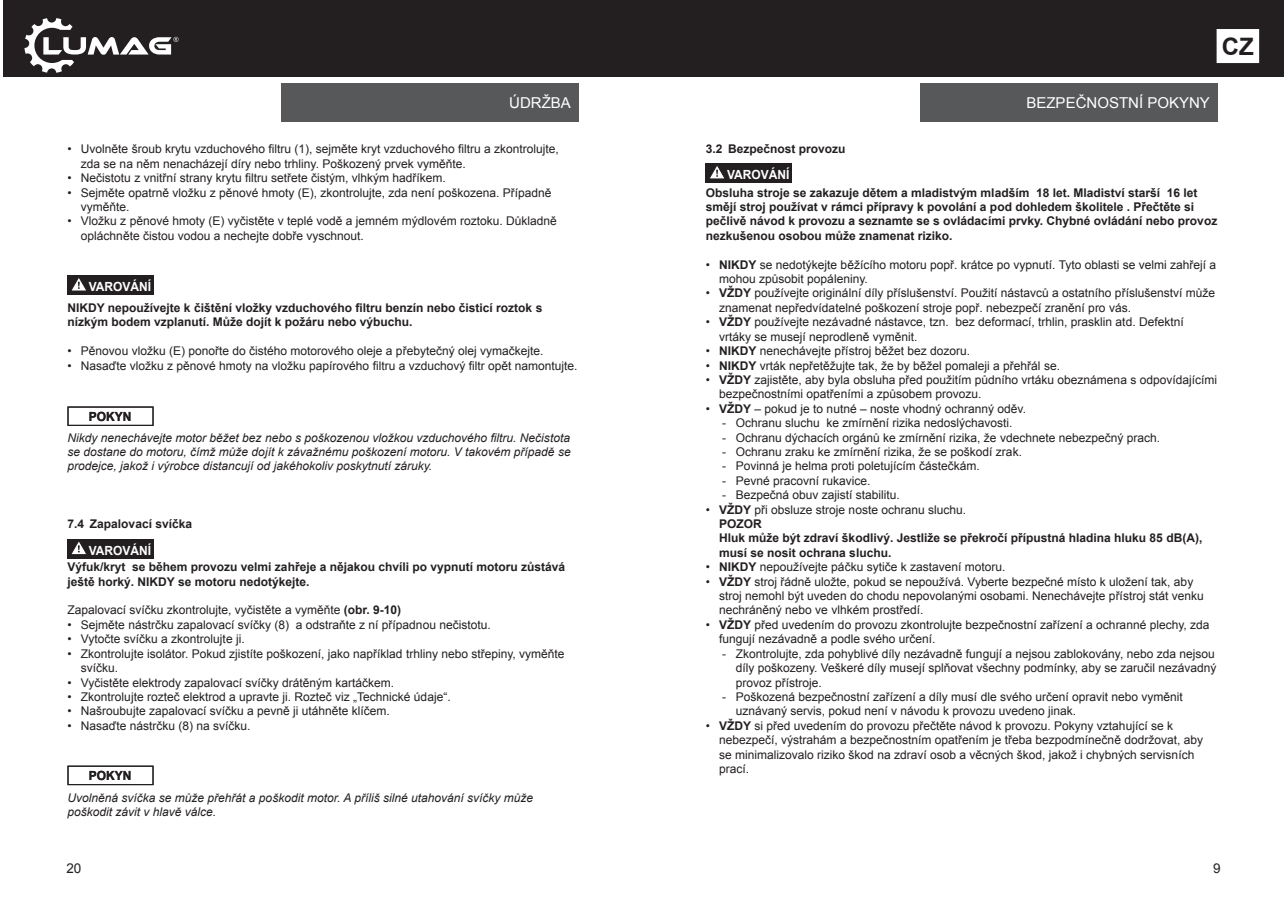
<style>
.page{position:relative;width:1285px;height:919px;background:#fff}
.page>*{position:absolute;margin:0;border:0;box-sizing:border-box;transform-origin:0 0}
.t1{font:700 24px "Arial";color:#231f20}
.t2{font:15px "Arial";color:#fff}
.t3{font:13.5px "Arial";color:#231f20}
.t4{font:700 12.6px "Arial";color:#fff;scale:.95 1}
.t5{font:700 12.6px "Arial";color:#231f20;scale:.95 1}
.t6{font:12px/14.4px "Arial";color:#231f20}
.t7{font:700 12px/14.4px "Arial";color:#231f20}
.t8{font:italic 12px/14.4px "Arial";color:#231f20;text-align:justify}
.s1{font-weight:700}
.s2{font-weight:400}
</style>
<div class="page">
<div style="left:705px;top:164px;width:86px;height:19px;background:#231f20"></div>
<svg style="left:710px;top:166px;width:14px;height:13px"></svg>
<div style="left:920px;top:83px;width:297px;height:39px;background:#57585a"></div>
<div style="left:3px;top:0;width:1280px;height:77px;background:#231f20"></div>
<div style="left:281px;top:83px;width:297px;height:39px;background:#57585a"></div>
<div style="left:67px;top:276px;width:86px;height:19px;background:#231f20"></div>
<svg style="left:72px;top:278px;width:14px;height:13px"></svg>
<svg style="left:67px;top:406px;width:86px;height:20px"></svg>
<div style="left:67px;top:539px;width:86px;height:20px;background:#231f20"></div>
<svg style="left:72px;top:542px;width:14px;height:12px"></svg>
<svg style="left:67px;top:765px;width:86px;height:20px"></svg>
<svg style="left:24px;top:18px;width:154px;height:55px"></svg>
<div style="left:1216px;top:30px;width:42px;height:32px;background:#fff"></div>
<div style="left:1216px;top:29px;width:42px;height:34px;border:2px solid #fff"></div>
<p class="t2" style="left:509px;top:93px;width:63px">ÚDRŽBA</p>
<p class="t6" style="left:81px;top:142px;width:479px;text-indent:-14px">• Uvolněte šroub krytu vzduchového filtru (1), sejměte kryt vzduchového filtru a zkontrolujte, zda se na něm nenacházejí díry nebo trhliny. Poškozený prvek vyměňte.</p>
<p class="t6" style="left:67px;top:171px;width:380px">• Nečistotu z vnitřní strany krytu filtru setřete čistým, vlhkým hadříkem.</p>
<p class="t6" style="left:81px;top:185px;width:472px;text-indent:-14px">• Sejměte opatrně vložku z pěnové hmoty (E), zkontrolujte, zda není poškozena. Případně vyměňte.</p>
<p class="t6" style="left:81px;top:214px;width:477px;text-indent:-14px">• Vložku z pěnové hmoty (E) vyčistěte v teplé vodě a jemném mýdlovém roztoku. Důkladně opláchněte čistou vodou a nechejte dobře vyschnout.</p>
<p class="t4" style="left:89px;top:278px;width:67px">VAROVÁNÍ</p>
<p class="t7" style="left:67px;top:301px;width:476px">NIKDY nepoužívejte k čištění vložky vzduchového filtru benzín nebo čisticí roztok s nízkým bodem vzplanutí. Může dojít k požáru nebo výbuchu.</p>
<p class="t6" style="left:67px;top:344px;width:477px">• Pěnovou vložku (E) ponořte do čistého motorového oleje a přebytečný olej vymačkejte.</p>
<p class="t6" style="left:67px;top:358px;width:511px">• Nasaďte vložku z pěnové hmoty na vložku papírového filtru a vzduchový filtr opět namontujte.</p>
<p class="t5" style="left:89px;top:408px;width:46px">POKYN</p>
<p class="t8" style="left:67px;top:430px;width:504px">Nikdy nenechávejte motor běžet bez nebo s poškozenou vložkou vzduchového filtru. Nečistota se dostane do motoru, čímž může dojít k závažnému poškození motoru. V takovém případě se prodejce, jakož i výrobce distancují od jakéhokoliv poskytnutí záruky.</p>
<p class="t7" style="left:67px;top:517px;width:126px">7.4 Zapalovací svíčka</p>
<p class="t7" style="left:67px;top:560px;width:499px">Výfuk/kryt se během provozu velmi zahřeje a nějakou chvíli po vypnutí motoru zůstává ještě horký. NIKDY se motoru nedotýkejte.</p>
<p class="t6" style="left:67px;top:603px;width:335px">Zapalovací svíčku zkontrolujte, vyčistěte a vyměňte <span class="s1">(obr. 9-10)</span></p>
<p class="t6" style="left:67px;top:617px;width:425px">• Sejměte nástrčku zapalovací svíčky (8) a odstraňte z ní případnou nečistotu.</p>
<p class="t6" style="left:67px;top:632px;width:179px">• Vytočte svíčku a zkontrolujte ji.</p>
<p class="t6" style="left:81px;top:646px;width:485px;text-indent:-14px">• Zkontrolujte isolátor. Pokud zjistíte poškození, jako například trhliny nebo střepiny, vyměňte svíčku.</p>
<p class="t6" style="left:67px;top:675px;width:328px">• Vyčistěte elektrody zapalovací svíčky drátěným kartáčkem.</p>
<p class="t6" style="left:67px;top:689px;width:384px">• Zkontrolujte rozteč elektrod a upravte ji. Rozteč viz „Technické údaje“.</p>
<p class="t6" style="left:67px;top:704px;width:324px">• Našroubujte zapalovací svíčku a pevně ji utáhněte klíčem.</p>
<p class="t6" style="left:67px;top:718px;width:184px">• Nasaďte nástrčku (8) na svíčku.</p>
<p class="t4" style="left:89px;top:542px;width:67px">VAROVÁNÍ</p>
<p class="t5" style="left:89px;top:767px;width:46px">POKYN</p>
<p class="t8" style="left:67px;top:790px;width:467px">Uvolněná svíčka se může přehřát a poškodit motor. A příliš silné utahování svíčky může poškodit závit v hlavě válce.</p>
<p class="t3" style="left:66px;top:859px;width:17px">20</p>
<h1 class="t1" style="left:1221px;top:30px;width:33px">CZ</h1>
<p class="t2" style="left:1026px;top:93px;width:185px">BEZPEČNOSTNÍ POKYNY</p>
<p class="t7" style="left:705px;top:142px;width:141px">3.2 Bezpečnost provozu</p>
<p class="t7" style="left:705px;top:185px;width:513px">Obsluha stroje se zakazuje dětem a mladistvým mladším 18 let. Mladiství starší 16 let smějí stroj používat v rámci přípravy k povolání a pod dohledem školitele . Přečtěte si pečlivě návod k provozu a seznamte se s ovládacími prvky. Chybné ovládání nebo provoz nezkušenou osobou může znamenat riziko.</p>
<p class="t6" style="left:719px;top:257px;width:498px;text-indent:-14px">• <span class="s1">NIKDY</span> se nedotýkejte běžícího motoru popř. krátce po vypnutí. Tyto oblasti se velmi zahřejí a mohou způsobit popáleniny.</p>
<p class="t6" style="left:719px;top:286px;width:497px;text-indent:-14px">• <span class="s1">VŽDY</span> používejte originální díly příslušenství. Použití nástavců a ostatního příslušenství může znamenat nepředvídatelné poškození stroje popř. nebezpečí zranění pro vás.</p>
<p class="t6" style="left:719px;top:315px;width:466px;text-indent:-14px">• <span class="s1">VŽDY</span> používejte nezávadné nástavce, tzn. bez deformací, trhlin, prasklin atd. Defektní vrtáky se musejí neprodleně vyměnit.</p>
<p class="t6" style="left:705px;top:344px;width:266px">• <span class="s1">NIKDY</span> nenechávejte přístroj běžet bez dozoru.</p>
<p class="t6" style="left:705px;top:358px;width:356px">• <span class="s1">NIKDY</span> vrták nepřetěžujte tak, že by běžel pomaleji a přehřál se.</p>
<p class="t6" style="left:719px;top:372px;width:499px;text-indent:-14px">• <span class="s1">VŽDY</span> zajistěte, aby byla obsluha před použitím půdního vrtáku obeznámena s odpovídajícími bezpečnostními opatřeními a způsobem provozu.</p>
<p class="t6" style="left:705px;top:401px;width:322px">• <span class="s1">VŽDY</span> – pokud je to nutné – noste vhodný ochranný oděv.</p>
<p class="t6" style="left:722px;top:416px;width:292px">- Ochranu sluchu ke zmírnění rizika nedoslýchavosti.</p>
<p class="t6" style="left:722px;top:430px;width:439px">- Ochranu dýchacích orgánů ke zmírnění rizika, že vdechnete nebezpečný prach.</p>
<p class="t6" style="left:722px;top:444px;width:301px">- Ochranu zraku ke zmírnění rizika, že se poškodí zrak.</p>
<p class="t6" style="left:722px;top:459px;width:259px">- Povinná je helma proti poletujícím částečkám.</p>
<p class="t6" style="left:722px;top:473px;width:150px">- Pevné pracovní rukavice.</p>
<p class="t6" style="left:722px;top:488px;width:179px">- Bezpečná obuv zajistí stabilitu.</p>
<p class="t7" style="left:719px;top:502px;width:484px;text-indent:-14px"><span class="s2">•</span> VŽDY <span class="s2">při obsluze stroje noste ochranu sluchu.<br></span>POZOR<br>Hluk může být zdraví škodlivý. Jestliže se překročí přípustná hladina hluku 85 dB(A), musí se nosit ochrana sluchu.</p>
<p class="t6" style="left:705px;top:560px;width:301px">• <span class="s1">NIKDY</span> nepoužívejte páčku sytiče k zastavení motoru.</p>
<p class="t6" style="left:719px;top:574px;width:486px;text-indent:-14px">• <span class="s1">VŽDY</span> stroj řádně uložte, pokud se nepoužívá. Vyberte bezpečné místo k uložení tak, aby stroj nemohl být uveden do chodu nepovolanými osobami. Nenechávejte přístroj stát venku nechráněný nebo ve vlhkém prostředí.</p>
<p class="t6" style="left:719px;top:617px;width:492px;text-indent:-14px">• <span class="s1">VŽDY</span> před uvedením do provozu zkontrolujte bezpečnostní zařízení a ochranné plechy, zda fungují nezávadně a podle svého určení.</p>
<p class="t6" style="left:735px;top:646px;width:482px;text-indent:-14px">- Zkontrolujte, zda pohyblivé díly nezávadně fungují a nejsou zablokovány, nebo zda nejsou díly poškozeny. Veškeré díly musejí splňovat všechny podmínky, aby se zaručil nezávadný provoz přístroje.</p>
<p class="t6" style="left:735px;top:689px;width:448px;text-indent:-14px">- Poškozená bezpečnostní zařízení a díly musí dle svého určení opravit nebo vyměnit uznávaný servis, pokud není v návodu k provozu uvedeno jinak.</p>
<p class="t6" style="left:719px;top:718px;width:485px;text-indent:-14px">• <span class="s1">VŽDY</span> si před uvedením do provozu přečtěte návod k provozu. Pokyny vztahující se k nebezpečí, výstrahám a bezpečnostním opatřením je třeba bezpodmínečně dodržovat, aby se minimalizovalo riziko škod na zdraví osob a věcných škod, jakož i chybných servisních prací.</p>
<p class="t4" style="left:726px;top:166px;width:67px">VAROVÁNÍ</p>
<p class="t3" style="left:1212px;top:859px;width:9px">9</p>
</div>
